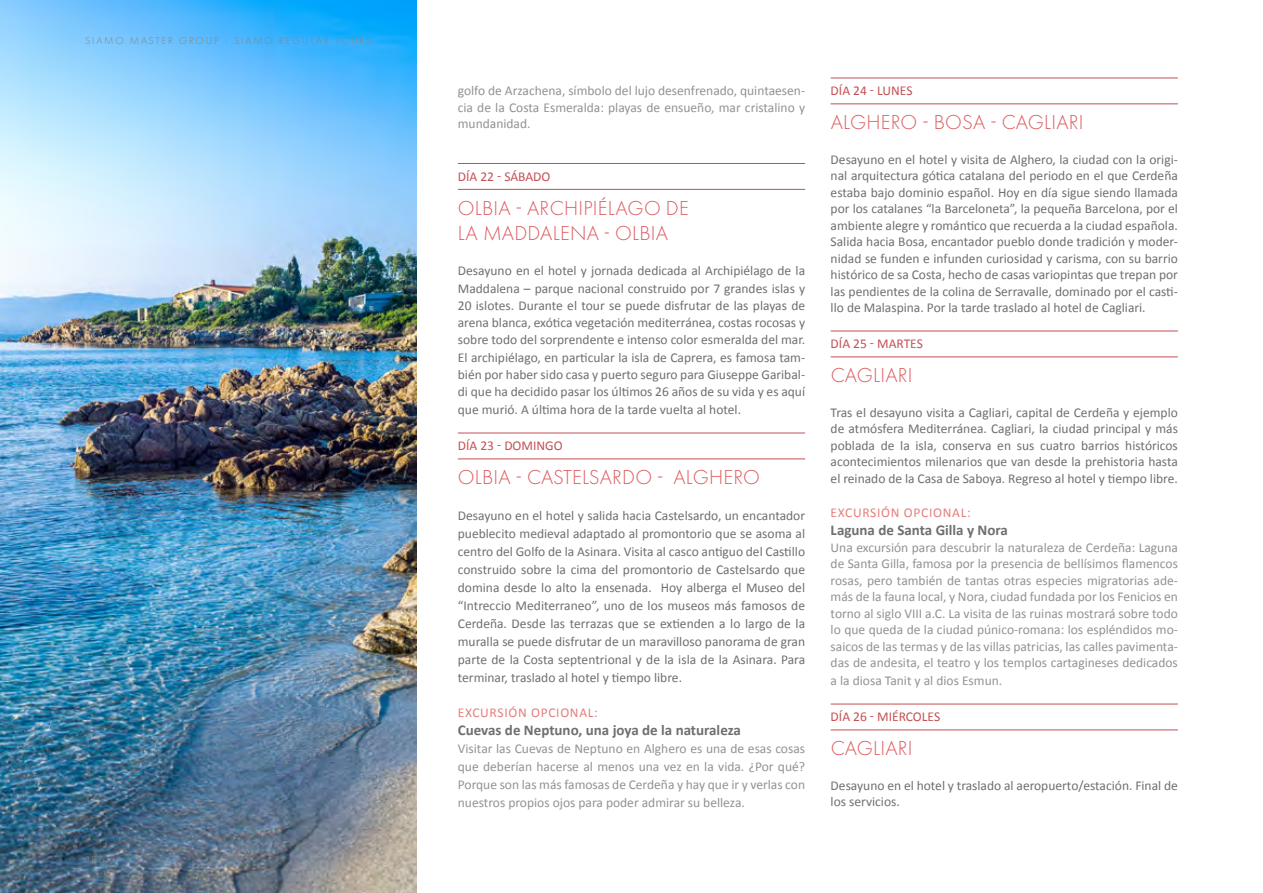
<style>
.page{position:relative;width:1263px;height:893px;background:#fff}
.page>*{position:absolute;margin:0;border:0;box-sizing:border-box;transform-origin:0 0}
.t1{font:300 21px/25.5px "Futura PT";letter-spacing:.01em;color:#dd5a5f}
.t2{font:700 15px "Calibri";color:#706f6f}
.t3{font:13.5px/16.5px "Calibri";color:#706f6f;text-align:justify}
.t4{font:13.5px/16.5px "Calibri";color:#929292;text-align:justify}
.t5{font:13.5px "Calibri";color:#c35054}
.t6{font:13.5px "Calibri";letter-spacing:.05em;color:#e57e7c}
.t7{font:300 10.5px "Futura PT";letter-spacing:.17em;color:#8d8577}
</style>
<div class="page">
<hr style="left:458px;top:163px;width:347px;height:1px;background:#c35054">
<hr style="left:458px;top:189px;width:347px;height:1px;background:#c35054">
<hr style="left:458px;top:433px;width:347px;height:1px;background:#c35054">
<hr style="left:458px;top:459px;width:347px;height:1px;background:#c35054">
<hr style="left:831px;top:78px;width:347px;height:1px;background:#c35054">
<hr style="left:831px;top:104px;width:347px;height:1px;background:#c35054">
<hr style="left:831px;top:331px;width:347px;height:1px;background:#c35054">
<hr style="left:831px;top:357px;width:347px;height:1px;background:#c35054">
<hr style="left:831px;top:704px;width:347px;height:1px;background:#c35054">
<hr style="left:831px;top:730px;width:347px;height:1px;background:#c35054">
<img style="left:0;top:0;width:417px;height:893px">
<p class="t7" style="left:85px;top:34px;width:288px">SIAMO MASTER GROUP - SIAMO REGULAR TOURS</p>
<p class="t7" style="left:85px;top:853px;width:21px">186</p>
<p class="t4" style="left:458px;top:82px;width:349px">golfo de Arzachena, símbolo del lujo desenfrenado, quintaesen&shy;cia de la Costa Esmeralda: playas de ensueño, mar cristalino y mundanidad.</p>
<p class="t5" style="left:458px;top:168px;width:94px">DÍA 22 - SÁBADO</p>
<h1 class="t1" style="left:458px;top:195px;width:232px">OLBIA - ARCHIPIÉLAGO DE<br>LA MADDALENA - OLBIA</h1>
<p class="t3" style="left:458px;top:262px;width:349px;line-height:17.4px">Desayuno en el hotel y jornada dedicada al Archipiélago de la Maddalena – parque nacional construido por 7 grandes islas y 20 islotes. Durante el tour se puede disfrutar de las playas de arena blanca, exótica vegetación mediterránea, costas rocosas y sobre todo del sorprendente e intenso color esmeralda del mar.<br>El archipiélago, en particular la isla de Caprera, es famosa tam&shy;bién por haber sido casa y puerto seguro para Giuseppe Garibal&shy;di que ha decidido pasar los últimos 26 años de su vida y es aquí que murió. A última hora de la tarde vuelta al hotel.</p>
<p class="t5" style="left:458px;top:437px;width:106px">DÍA 23 - DOMINGO</p>
<h1 class="t1" style="left:458px;top:465px;width:304px">OLBIA - CASTELSARDO - ALGHERO</h1>
<p class="t3" style="left:458px;top:506px;width:349px;line-height:18px">Desayuno en el hotel y salida hacia Castelsardo, un encantador pueblecito medieval adaptado al promontorio que se asoma al centro del Golfo de la Asinara. Visita al casco antiguo del Castillo construido sobre la cima del promontorio de Castelsardo que domina desde lo alto la ensenada. Hoy alberga el Museo del “Intreccio Mediterraneo”, uno de los museos más famosos de Cerdeña. Desde las terrazas que se extienden a lo largo de la muralla se puede disfrutar de un maravilloso panorama de gran parte de la Costa septentrional y de la isla de la Asinara. Para terminar, traslado al hotel y tiempo libre.</p>
<p class="t6" style="left:458px;top:704px;width:141px">EXCURSIÓN OPCIONAL:</p>
<p class="t2" style="left:458px;top:719px;width:285px">Cuevas de Neptuno, una joya de la naturaleza</p>
<p class="t4" style="left:458px;top:739px;width:349px;line-height:18px">Visitar las Cuevas de Neptuno en Alghero es una de esas cosas que deberían hacerse al menos una vez en la vida. ¿Por qué?<br>Porque son las más famosas de Cerdeña y hay que ir y verlas con nuestros propios ojos para poder admirar su belleza.</p>
<p class="t5" style="left:831px;top:82px;width:83px">DÍA 24 - LUNES</p>
<h1 class="t1" style="left:831px;top:110px;width:254px">ALGHERO - BOSA - CAGLIARI</h1>
<p class="t3" style="left:831px;top:150px;width:349px">Desayuno en el hotel y visita de Alghero, la ciudad con la origi&shy;nal arquitectura gótica catalana del periodo en el que Cerdeña estaba bajo dominio español. Hoy en día sigue siendo llamada por los catalanes “la Barceloneta”, la pequeña Barcelona, por el ambiente alegre y romántico que recuerda a la ciudad española.<br>Salida hacia Bosa, encantador pueblo donde tradición y moder&shy;nidad se funden e infunden curiosidad y carisma, con su barrio histórico de sa Costa, hecho de casas variopintas que trepan por las pendientes de la colina de Serravalle, dominado por el casti&shy;llo de Malaspina. Por la tarde traslado al hotel de Cagliari.</p>
<p class="t5" style="left:831px;top:335px;width:94px">DÍA 25 - MARTES</p>
<h1 class="t1" style="left:831px;top:363px;width:83px">CAGLIARI</h1>
<p class="t3" style="left:831px;top:403px;width:349px">Tras el desayuno visita a Cagliari, capital de Cerdeña y ejemplo de atmósfera Mediterránea. Cagliari, la ciudad principal y más poblada de la isla, conserva en sus cuatro barrios históricos acontecimientos milenarios que van desde la prehistoria hasta el reinado de la Casa de Saboya. Regreso al hotel y tiempo libre.</p>
<p class="t6" style="left:831px;top:504px;width:141px">EXCURSIÓN OPCIONAL:</p>
<p class="t2" style="left:831px;top:520px;width:179px">Laguna de Santa Gilla y Nora</p>
<p class="t4" style="left:831px;top:538px;width:349px">Una excursión para descubrir la naturaleza de Cerdeña: Laguna de Santa Gilla, famosa por la presencia de bellísimos flamencos rosas, pero también de tantas otras especies migratorias ade&shy;más de la fauna local, y Nora, ciudad fundada por los Fenicios en torno al siglo VIII a.C. La visita de las ruinas mostrará sobre todo lo que queda de la ciudad púnico-romana: los espléndidos mo&shy;saicos de las termas y de las villas patricias, las calles pavimenta&shy;das de andesita, el teatro y los templos cartagineses dedicados</p>
<p class="t4" style="left:831px;top:672px;width:173px">a la diosa Tanit y al dios Esmun.</p>
<p class="t5" style="left:831px;top:708px;width:111px">DÍA 26 - MIÉRCOLES</p>
<h1 class="t1" style="left:831px;top:736px;width:83px">CAGLIARI</h1>
<p class="t3" style="left:831px;top:776px;width:349px">Desayuno en el hotel y traslado al aeropuerto/estación. Final de los servicios.</p>
</div>
